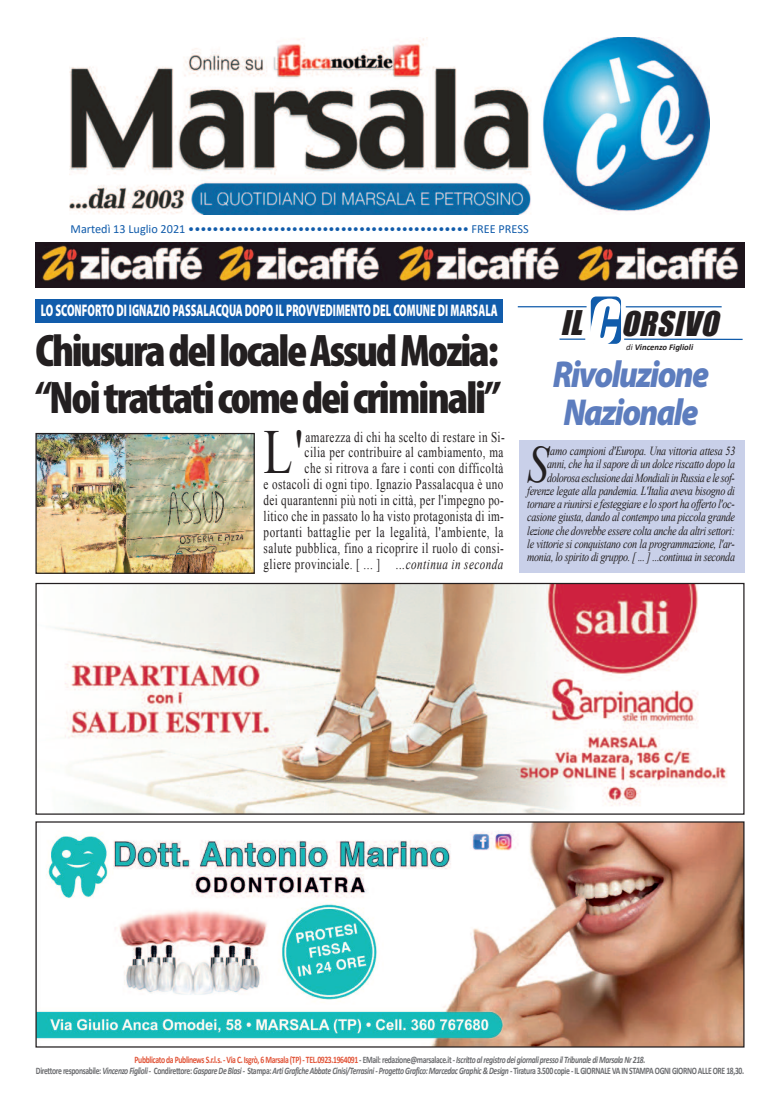
<style>
.page{position:relative;width:780px;height:1113px;background:#fff}
.page>*{position:absolute;margin:0;border:0;box-sizing:border-box;transform-origin:0 0}
.t1{font:62.62px "Times New Roman";color:#231f20;scale:.76 1}
.t2{font:italic 52.38px "Times New Roman";color:#231f20;scale:.82 1}
.t3{font:900 condensed 45.88px/46.6px "Myriad Pro";letter-spacing:-.05em;color:#231f20}
.t4{font:italic 900 37.62px/38.1px "Myriad Pro";letter-spacing:-.05em;color:#5d7dbe;scale:.87 1}
.t5{font:italic 31.25px "Impact";color:#231f20}
.t6{font:900 16.88px "Myriad Pro";color:#fff;scale:.61 1}
.t7{font:14.62px/15.9px "Times New Roman";letter-spacing:.04em;color:#231f20;text-align:right;scale:.76 1}
.t8{font:italic 12.38px/13.2px "Times New Roman";letter-spacing:-.03em;color:#231f20;text-align:right;scale:.82 1}
.t9{font:12.38px "Calibri";color:#115cab}
.t10{font:italic 700 9.88px/11.1px "Calibri";letter-spacing:-.045em;color:#6c6d70;text-align:center;scale:.77 1}
.t11{font:italic 700 8.75px "Calibri";color:#231f20}
.s1{font-style:italic}
.s2{font-size:57px;color:#fff}
.s3{font-weight:400}
.s4{font-style:normal;color:#e15438}
.s5{font-style:normal}
</style>
<div class="page">
<img style="left:70px;top:38px;width:639px;height:176px">
<img style="left:35px;top:242px;width:709px;height:46px">
<div style="left:35px;top:299px;width:468px;height:23px;background:#115cab"></div>
<img style="left:37px;top:823px;width:705px;height:222px">
<div style="left:35px;top:821px;width:709px;height:226px;border:1px solid #231f20"></div>
<img style="left:59px;top:585px;width:668px;height:227px">
<div style="left:35px;top:583px;width:709px;height:231px;border:1px solid #231f20"></div>
<div style="left:590px;top:296px;width:31px;height:48px;background:#115cab;border-radius:5px"></div>
<hr style="left:624px;top:338px;width:118px;height:2px;background:#115cab">
<hr style="left:625px;top:306px;width:96px;height:1px;background:#115cab">
<hr style="left:559px;top:338px;width:26px;height:2px;background:#115cab">
<hr style="left:517px;top:306px;width:69px;height:1px;background:#115cab">
<div style="left:519px;top:440px;width:225px;height:132px;background:#c9d0e9"></div>
<img style="left:37px;top:435px;width:216px;height:137px">
<div style="left:35px;top:433px;width:220px;height:141px;border:1px solid #231f20"></div>
<p class="t9" style="left:71px;top:223px;width:459px">Martedì 13 Luglio 2021 •••••••••••••••••••••••••••••••••••••••••••••• FREE PRESS</p>
<h3 class="t6" style="left:41px;top:304px;width:750px">LO SCONFORTO DI IGNAZIO PASSALACQUA DOPO IL PROVVEDIMENTO DEL COMUNE DI MARSALA</h3>
<h3 class="t3" style="left:36px;top:332px;width:467px">ChiusuradellocaleAssudMozia: “Noitrattaticomedeicriminali”</h3>
<h1 class="t1" style="left:263px;top:417px;width:54px">L'</h1>
<p class="t7" style="left:263px;top:428px;width:319px">amarezza di chi ha scelto di restare in Si-<br>cilia per contribuire al cambiamento, ma<br>che si ritrova a fare i conti con difficoltà<br>e ostacoli di ogni tipo. Ignazio Passalacqua è uno dei quarantenni più noti in città, per l'impegno po&shy;litico che in passato lo ha visto protagonista di im&shy;portanti battaglie per la legalità, l'ambiente, la salute pubblica, fino a ricoprire il ruolo di consi&shy;gliere provinciale. [ ... ] <span class="s1">...continua in seconda</span></p>
<h3 class="t5" style="left:560px;top:305px;width:164px">IL<span class="s2">C</span>ORSIVO</h3>
<p class="t11" style="left:626px;top:343px;width:68px"><span class="s3">di</span> Vincenzo Figlioli</p>
<h3 class="t4" style="left:552px;top:358px;width:181px">Rivoluzione<br>Nazionale</h3>
<h2 class="t2" style="left:527px;top:435px;width:28px">S</h2>
<p class="t8" style="left:527px;top:444px;width:255px">iamo campioni d'Europa. Una vittoria attesa 53 anni, che ha il sapore di un dolce riscatto dopo la dolorosa esclusione dai Mondiali in Russia e le sof&shy;ferenze legate alla pandemia. L'Italia aveva bisogno di tornare a riunirsi e festeggiare e lo sport ha offerto l'oc&shy;casione giusta, dando al contempo una piccola grande lezione che dovrebbe essere colta anche da altri settori: le vittorie si conquistano con la programmazione, l'ar&shy;monia, lo spirito di gruppo. [ ... ] ...continua in seconda</p>
<p class="t10" style="left:36px;top:1054px;width:921px"><span class="s4">Pubblicato da Publinews S.r.l.s. - Via C. Isgrò, 6 Marsala (TP) - TEL.0923.1964091</span> <span class="s5">- EMail: redazione@marsalace.it -</span> Iscritto al registro dei giornali presso il Tribunale di Marsala Nr 218.<br><span class="s5">Direttore responsabile:</span> Vincenzo Figlioli - <span class="s5">Condirettore:</span> Gaspare De Blasi - <span class="s5">Stampa:</span> Arti Grafiche Abbate Cinisi/Terrasini - Progetto Grafico: Marcedac Graphic &amp; Design - <span class="s5">Tiratura 3.500 copie - IL GIORNALE VA IN STAMPA OGNI GIORNO ALLE ORE 18,30.</span></p>
</div>
